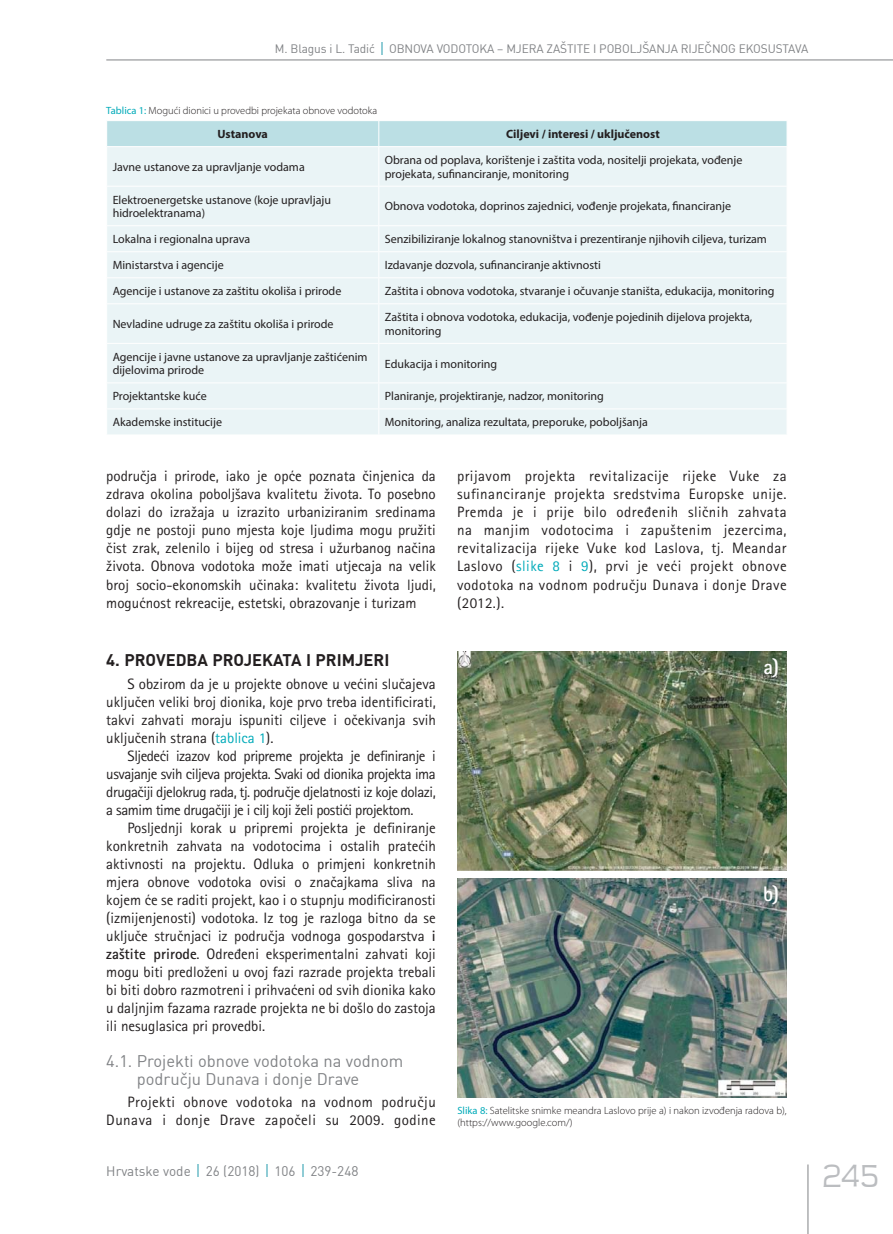
<style>
.page{position:relative;width:893px;height:1234px;background:#fff}
.page>*{position:absolute;margin:0;border:0;box-sizing:border-box;transform-origin:0 0}
.t1{font:300 36px "Teen";color:#bbbdc0}
.t2{font:700 21px "Rotis Sans Serifklemy";color:#fff}
.t3{font:16.5px/18px "DIN";color:#808285}
.t4{font:700 16.5px "DIN";color:#231f20}
.t5{font:15px/18px "Rotis Sans Serifklemy";color:#231f20;text-align:justify}
.t6{font:15px/18px "Rotis Sans Serifklemy";letter-spacing:.03em;color:#231f20;text-align:right}
.t7{font:13.5px "DIN";color:#808285}
.t8{font:12px/13.5px "Myriad Pro";color:#231f20}
.t9{font:12px "DIN";letter-spacing:-.01em;color:#808285}
.t10{font:700 12px "Myriad Pro";color:#231f20}
.t11{font:300 10.5px/12px "Myriad Pro";color:#231f20}
.s1{font-weight:400;color:#00aab9}
.s2{color:#00aab9}
.s3{font-weight:700}
</style>
<div class="page">
<hr style="left:808px;top:1164px;width:1px;height:69px;background:#808285">
<hr style="left:106px;top:60px;width:787px;height:1px;background:#808285">
<svg style="left:198px;top:1164px;width:1px;height:12px"></svg>
<svg style="left:266px;top:1164px;width:2px;height:12px"></svg>
<svg style="left:302px;top:1164px;width:2px;height:12px"></svg>
<svg style="left:381px;top:42px;width:2px;height:12px"></svg>
<div style="left:107px;top:147px;width:680px;height:287px;background:#eaf4f6"></div>
<div style="left:107px;top:121px;width:680px;height:25px;background:#bbdfe4"></div>
<hr style="left:378px;top:147px;width:1px;height:39px;background:#fff">
<hr style="left:106px;top:186px;width:273px;height:1px;background:#fff">
<hr style="left:379px;top:186px;width:408px;height:1px;background:#fff">
<hr style="left:378px;top:186px;width:1px;height:39px;background:#fff">
<hr style="left:106px;top:225px;width:273px;height:1px;background:#fff">
<hr style="left:379px;top:225px;width:408px;height:1px;background:#fff">
<hr style="left:106px;top:251px;width:273px;height:1px;background:#fff">
<hr style="left:379px;top:251px;width:408px;height:1px;background:#fff">
<hr style="left:106px;top:277px;width:273px;height:1px;background:#fff">
<hr style="left:379px;top:277px;width:408px;height:1px;background:#fff">
<svg style="left:378px;top:226px;width:1px;height:77px"></svg>
<hr style="left:106px;top:303px;width:273px;height:1px;background:#fff">
<hr style="left:379px;top:303px;width:408px;height:1px;background:#fff">
<hr style="left:378px;top:304px;width:1px;height:39px;background:#fff">
<hr style="left:106px;top:343px;width:273px;height:1px;background:#fff">
<hr style="left:379px;top:343px;width:408px;height:1px;background:#fff">
<hr style="left:378px;top:343px;width:1px;height:39px;background:#fff">
<hr style="left:106px;top:382px;width:273px;height:1px;background:#fff">
<hr style="left:379px;top:382px;width:408px;height:1px;background:#fff">
<hr style="left:106px;top:408px;width:273px;height:1px;background:#fff">
<hr style="left:379px;top:408px;width:408px;height:1px;background:#fff">
<svg style="left:378px;top:383px;width:1px;height:51px"></svg>
<img style="left:457px;top:651px;width:330px;height:218px">
<img style="left:457px;top:878px;width:330px;height:218px">
<p class="t9" style="left:275px;top:41px;width:535px">M. Blagus i L. Tadić OBNOVA VODOTOKA – MJERA ZAŠTITE I POBOLJŠANJA RIJEČNOG EKOSUSTAVA</p>
<p class="t11" style="left:106px;top:106px;width:272px"><span class="s1">Tablica 1:</span> Mogući dionici u provedbi projekata obnove vodotoka</p>
<p class="t10" style="left:218px;top:130px;width:52px">Ustanova</p>
<p class="t10" style="left:506px;top:130px;width:155px">Ciljevi / interesi / uključenost</p>
<p class="t8" style="left:113px;top:161px;width:194px">Javne ustanove za upravljanje vodama</p>
<p class="t8" style="left:385px;top:155px;width:359px">Obrana od poplava, korištenje i zaštita voda, nositelji projekata, vođenje projekata, sufinanciranje, monitoring</p>
<p class="t8" style="left:113px;top:194px;width:220px">Elektroenergetske ustanove (koje upravljaju hidroelektranama)</p>
<p class="t8" style="left:385px;top:201px;width:348px">Obnova vodotoka, doprinos zajednici, vođenje projekata, financiranje</p>
<p class="t8" style="left:113px;top:234px;width:139px">Lokalna i regionalna uprava</p>
<p class="t8" style="left:385px;top:234px;width:384px">Senzibiliziranje lokalnog stanovništva i prezentiranje njihovih ciljeva, turizam</p>
<p class="t8" style="left:113px;top:260px;width:113px">Ministarstva i agencije</p>
<p class="t8" style="left:385px;top:260px;width:218px">Izdavanje dozvola, sufinanciranje aktivnosti</p>
<p class="t8" style="left:113px;top:286px;width:230px">Agencije i ustanove za zaštitu okoliša i prirode</p>
<p class="t8" style="left:385px;top:286px;width:391px">Zaštita i obnova vodotoka, stvaranje i očuvanje staništa, edukacija, monitoring</p>
<p class="t8" style="left:113px;top:318px;width:222px">Nevladine udruge za zaštitu okoliša i prirode</p>
<p class="t8" style="left:385px;top:312px;width:369px">Zaštita i obnova vodotoka, edukacija, vođenje pojedinih dijelova projekta , monitoring</p>
<p class="t8" style="left:113px;top:351px;width:256px">Agencije i javne ustanove za upravljanje zaštićenim dijelovima prirode</p>
<p class="t8" style="left:385px;top:358px;width:114px">Edukacija i monitoring</p>
<p class="t8" style="left:113px;top:391px;width:95px">Projektantske kuće</p>
<p class="t8" style="left:385px;top:391px;width:221px">Planiranje, projektiranje, nadzor, monitoring</p>
<p class="t8" style="left:113px;top:417px;width:111px">Akademske institucije</p>
<p class="t8" style="left:385px;top:417px;width:265px">Monitoring, analiza rezultata, preporuke, poboljšanja</p>
<p class="t5" style="left:106px;top:466px;width:331px">područja i prirode, iako je opće poznata činjenica da zdrava okolina poboljšava kvalitetu života. To posebno dolazi do izražaja u izrazito urbaniziranim sredinama gdje ne postoji puno mjesta koje ljudima mogu pružiti čist zrak, zelenilo i bijeg od stresa i užurbanog načina života. Obnova vodotoka može imati utjecaja na velik broj socio-ekonomskih učinaka: kvalitetu života ljudi, mogućnost rekreacije, estetski, obrazovanje i turizam</p>
<p class="t5" style="left:457px;top:466px;width:331px">prijavom projekta revitalizacije rijeke Vuke za sufinanciranje projekta sredstvima Europske unije.<br>Premda je i prije bilo određenih sličnih zahvata na manjim vodotocima i zapuštenim jezercima, revitalizacija rijeke Vuke kod Laslova, tj. Meandar Laslovo (<span class="s2">slike 8</span> i <span class="s2">9</span>), prvi je veći projekt obnove vodotoka na vodnom području Dunava i donje Drave (2012.).</p>
<p class="t4" style="left:106px;top:649px;width:285px">4. PROVEDBA PROJEKATA I PRIMJERI</p>
<p class="t5" style="left:106px;top:674px;width:331px;text-indent:21px">S obzirom da je u projekte obnove u većini slučajeva uključen veliki broj dionika, koje prvo treba identificirati, takvi zahvati moraju ispuniti ciljeve i očekivanja svih uključenih strana (<span class="s2">tablica 1</span>).</p>
<p class="t5" style="left:106px;top:746px;width:331px;text-indent:21px">Sljedeći izazov kod pripreme projekta je definiranje i usvajanje svih ciljeva projekta. Svaki od dionika projekta ima drugačiji djelokrug rada, tj. područje djelatnosti iz koje dolazi, a samim time drugačiji je i cilj koji želi postići projektom.</p>
<p class="t5" style="left:106px;top:818px;width:331px;text-indent:21px">Posljednji korak u pripremi projekta je definiranje konkretnih zahvata na vodotocima i ostalih pratećih aktivnosti na projektu. Odluka o primjeni konkretnih mjera obnove vodotoka ovisi o značajkama sliva na kojem će se raditi projekt, kao i o stupnju modificiranosti (izmijenjenosti) vodotoka. Iz tog je razloga bitno da se uključe stručnjaci iz područja vodnoga gospodarstva <span class="s3">i zaštite prirode</span>. Određeni eksperimentalni zahvati koji mogu biti predloženi u ovoj fazi razrade projekta trebali bi biti dobro razmotreni i prihvaćeni od svih dionika kako u daljnjim fazama razrade projekta ne bi došlo do zastoja ili nesuglasica pri provedbi.</p>
<p class="t3" style="left:137px;top:1050px;width:268px;text-indent:-30px">4.1. Projekti obnove vodotoka na vodnom području Dunava i donje Drave</p>
<p class="t6" style="left:106px;top:1092px;width:331px">Projekti obnove vodotoka na vodnom području<br>Dunava i donje Drave započeli su 2009. godine</p>
<p class="t11" style="left:457px;top:1105px;width:331px"><span class="s1">Slika 8:</span> Satelitske snimke meandra Laslovo prije a) i nakon izvođenja radova b), (https://www.google.com/)</p>
<h2 class="t2" style="left:764px;top:653px;width:17px">a)</h2>
<h2 class="t2" style="left:763px;top:880px;width:18px">b)</h2>
<p class="t7" style="left:106px;top:1161px;width:254px">Hrvatske vode 26 (2018) 106 239-248</p>
<h1 class="t1" style="left:821px;top:1156px;width:59px">245</h1>
</div>
